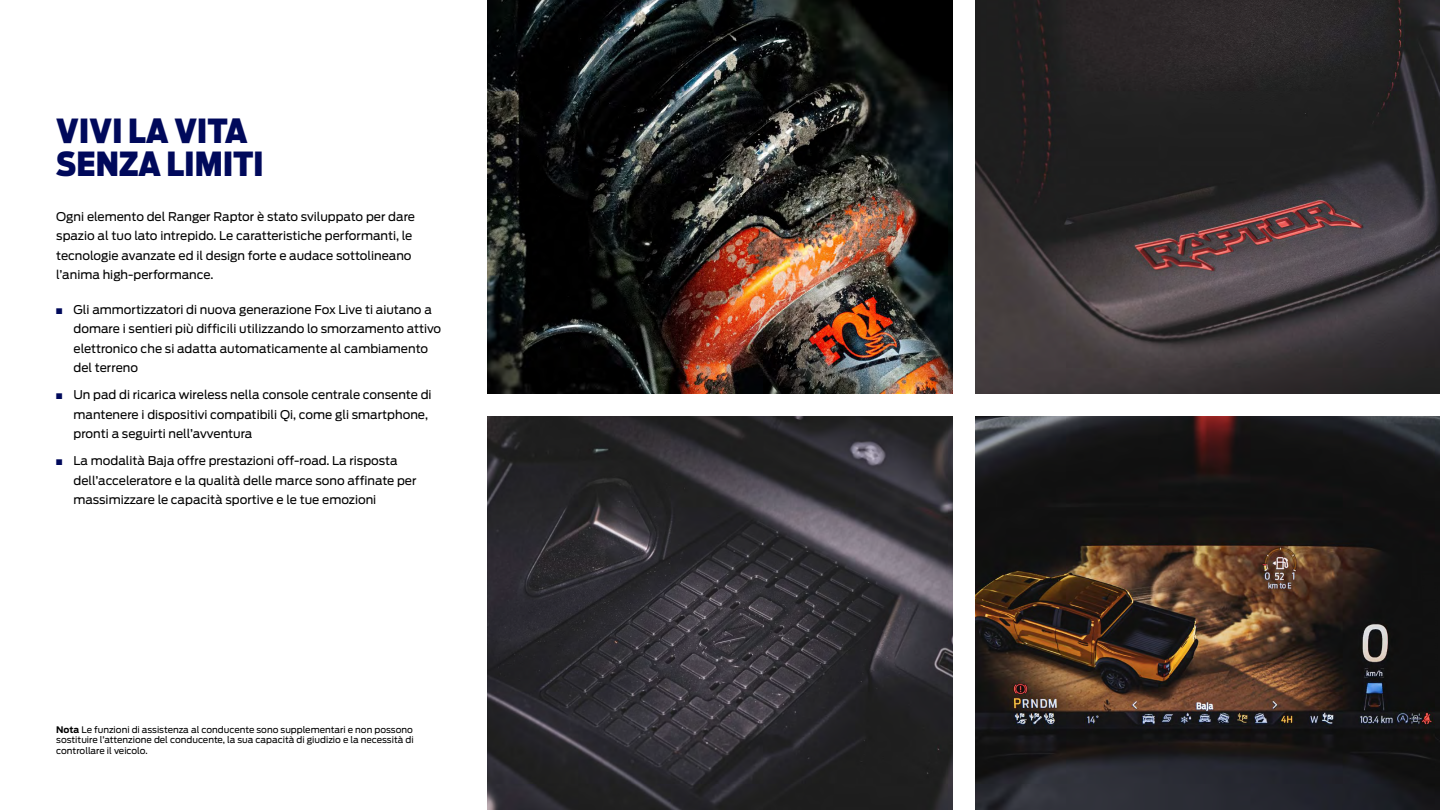
<style>
.page{position:relative;width:1440px;height:810px;background:#fff}
.page>*{position:absolute;margin:0;border:0;box-sizing:border-box;transform-origin:0 0}
.t1{font:900 33px/33px "Ford Antenna Cond";color:#00095b}
.t2{font:12px/19.5px "Ford Antenna";color:#000}
.t3{font:9px/10.5px "Ford Antenna";color:#000;text-align:justify}
.s1{color:#00095b}
.s2{font-weight:700}
</style>
<div class="page">
<img style="left:488px;top:0;width:464px;height:394px">
<img style="left:488px;top:416px;width:464px;height:394px">
<img style="left:975px;top:0;width:465px;height:394px">
<img style="left:975px;top:416px;width:465px;height:394px">
<h1 class="t1" style="left:56px;top:110px;width:209px">VIVI LA VITA<br>SENZA LIMITI</h1>
<p class="t2" style="left:56px;top:205px;width:360px">Ogni elemento del Ranger Raptor è stato sviluppato per dare spazio al tuo lato intrepido. Le caratteristiche performanti, le tecnologie avanzate ed il design forte e audace sottolineano l’anima high-performance.</p>
<p class="t2" style="left:74px;top:298px;width:369px;text-indent:-17px"><span class="s1">■</span> Gli ammortizzatori di nuova generazione Fox Live ti aiutano a domare i sentieri più difficili utilizzando lo smorzamento attivo elettronico che si adatta automaticamente al cambiamento del terreno</p>
<p class="t2" style="left:74px;top:384px;width:360px;text-indent:-17px"><span class="s1">■</span> Un pad di ricarica wireless nella console centrale consente di mantenere i dispositivi compatibili Qi, come gli smartphone, pronti a seguirti nell’avventura</p>
<p class="t2" style="left:74px;top:450px;width:345px;text-indent:-17px"><span class="s1">■</span> La modalità Baja offre prestazioni off-road. La risposta dell’acceleratore e la qualità delle marce sono affinate per massimizzare le capacità sportive e le tue emozioni</p>
<p class="t3" style="left:56px;top:723px;width:359px"><span class="s2">Nota</span> Le funzioni di assistenza al conducente sono supplementari e non possono sostituire l’attenzione del conducente, la sua capacità di giudizio e la necessità di controllare il veicolo.</p>
</div>
